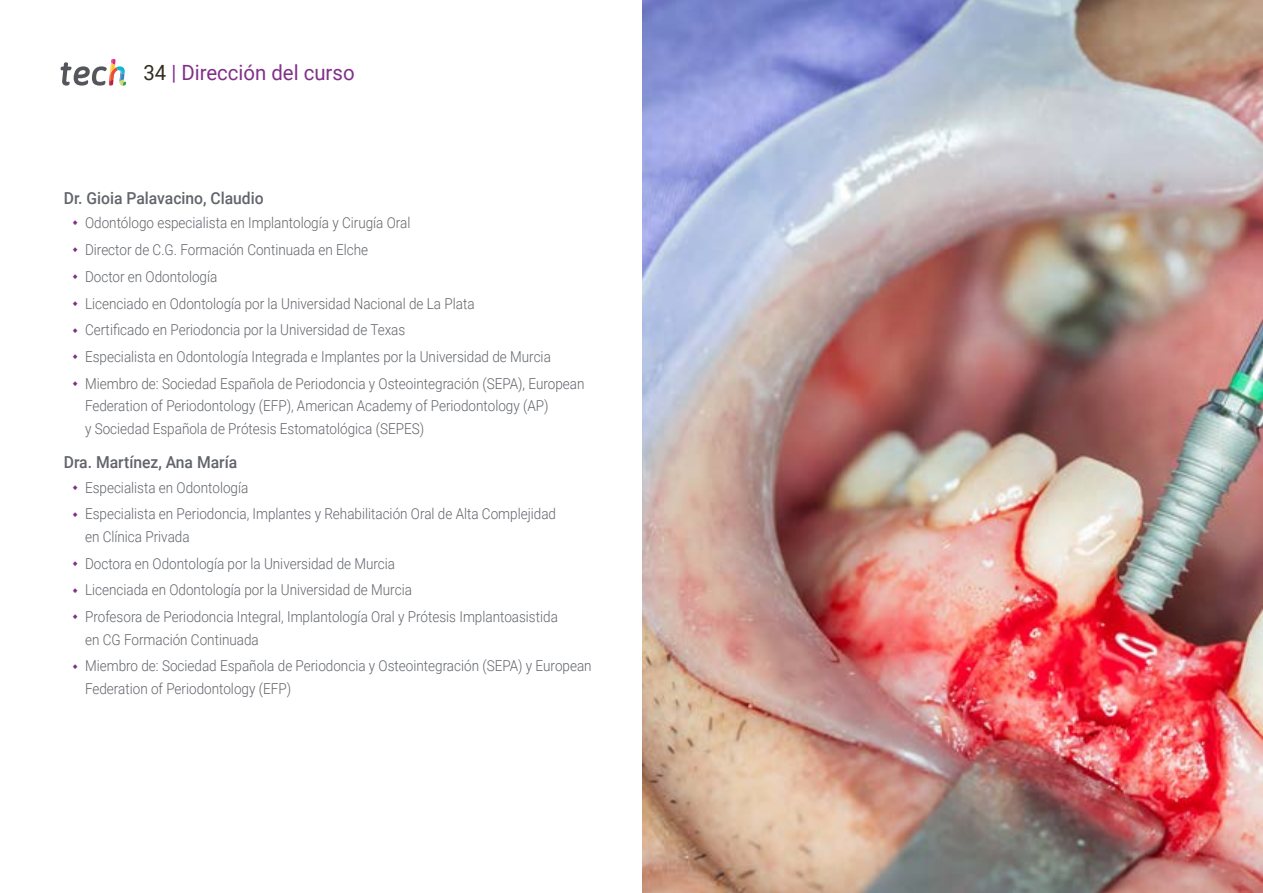
<style>
.page{position:relative;width:1263px;height:893px;background:#fff}
.page>*{position:absolute;margin:0;border:0;box-sizing:border-box;transform-origin:0 0}
.t1{font:21px "Roboto";color:#813089}
.t2{font:500 16.5px "Roboto";color:#61646a;scale:.95 1}
.t3{font:300 15px/26.7px "Roboto";color:#61646a;scale:.9 1}
.s1{color:#312e20}
</style>
<div class="page">
<svg style="left:61px;top:59px;width:65px;height:27px"></svg>
<img style="left:642px;top:0;width:621px;height:893px">
<h1 class="t1" style="left:144px;top:57px;width:213px"><span class="s1">34</span> | Dirección del curso</h1>
<p class="t2" style="left:64px;top:186px;width:212px">Dr. Gioia Palavacino, Claudio</p>
<p class="t3" style="left:85px;top:209px;width:556px">Odontólogo especialista en Implantología y Cirugía Oral<br>Director de C.G. Formación Continuada en Elche<br>Doctor en Odontología<br>Licenciado en Odontología por la Universidad Nacional de La Plata<br>Certificado en Periodoncia por la Universidad de Texas<br>Especialista en Odontología Integrada e Implantes por la Universidad de Murcia Miembro de: Sociedad Española de Periodoncia y Osteointegración (SEPA), European</p>
<p class="t3" style="left:85px;top:394px;width:517px;line-height:22.5px">Federation of Periodontology (EFP), American Academy of Periodontology (AP) y Sociedad Española de Prótesis Estomatológica (SEPES)</p>
<p class="t2" style="left:64px;top:451px;width:184px">Dra. Martínez, Ana María</p>
<p class="t3" style="left:85px;top:473px;width:525px">Especialista en Odontología<br>Especialista en Periodoncia, Implantes y Rehabilitación Oral de Alta Complejidad</p>
<p class="t3" style="left:85px;top:523px;width:527px">en Clínica Privada<br>Doctora en Odontología por la Universidad de Murcia<br>Licenciada en Odontología por la Universidad de Murcia<br>Profesora de Periodoncia Integral, Implantología Oral y Prótesis Implantoasistida</p>
<p class="t3" style="left:85px;top:625px;width:564px">en CG Formación Continuada<br>Miembro de: Sociedad Española de Periodoncia y Osteointegración (SEPA) y European</p>
<p class="t3" style="left:85px;top:675px;width:230px">Federation of Periodontology (EFP)</p>
</div>
